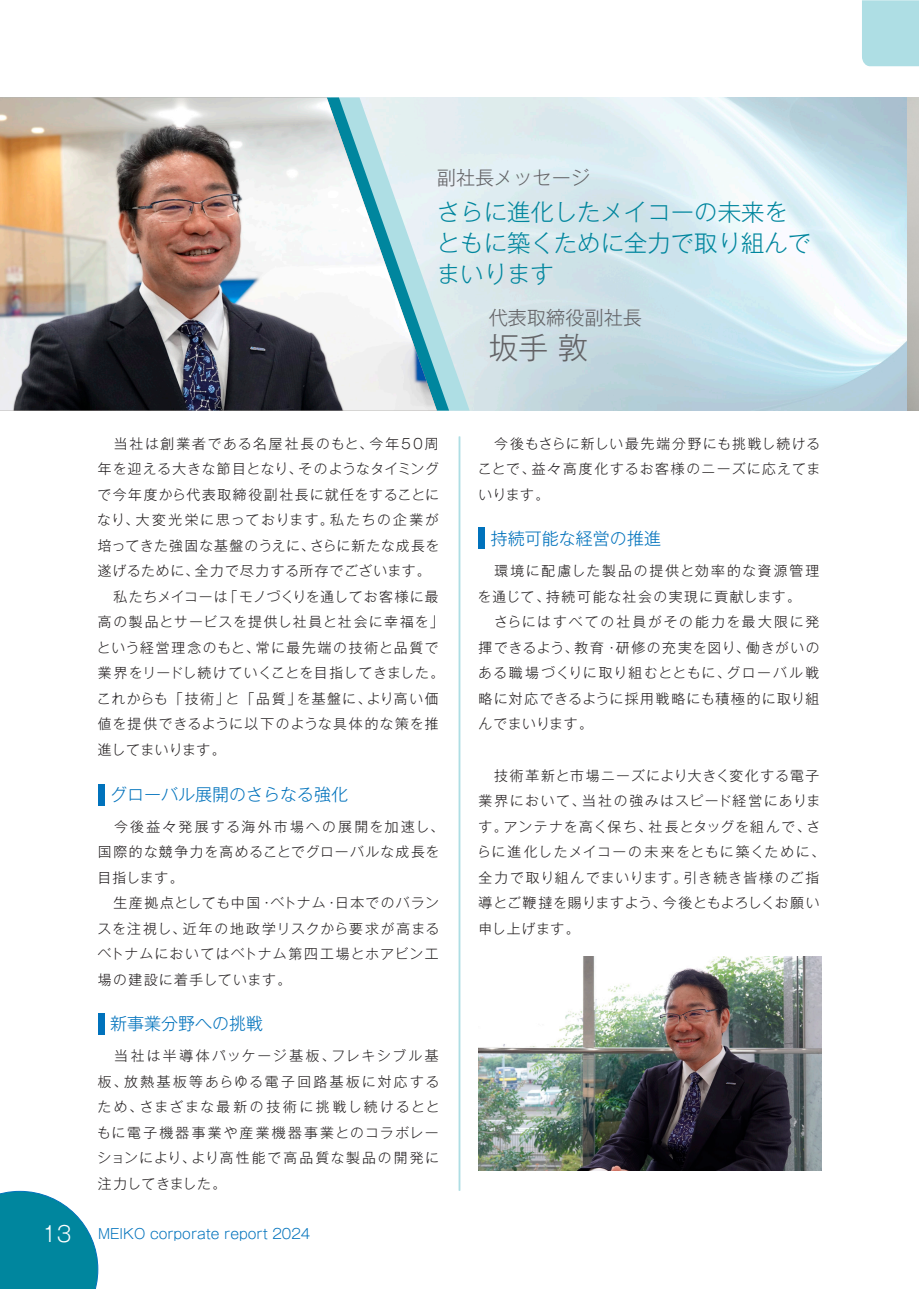
<style>
.page{position:relative;width:919px;height:1289px;background:#fff}
.page>*{position:absolute;margin:0;border:0;box-sizing:border-box;transform-origin:0 0}
.t1{font:300 29.7px "Gothic MB101 Pr 6 N";color:#636366}
.t2{font:300 23.4px/30.8px "Gothic MB101 Pr 6 N";color:#00869e}
.t3{font:300 21.3px "Gothic MB101 Pr 6 N";color:#fff}
.t4{font:300 19.2px "Gothic MB101 Pr 6 N";color:#636366}
.t5{font:300 16.95px "Gothic MB101 Pr 6 N";color:#0072bc}
.t6{font:300 13.8px/25.5px "Gothic MB101 Pr 6 N";letter-spacing:.09em;color:#231f20}
.t7{font:300 13.8px "Gothic MB101 Pr 6 N";color:#0072bc}
</style>
<div class="page">
<img style="left:906px;top:97px;width:12px;height:313px">
<svg style="left:449px;top:97px;width:20px;height:313px;fill:#deecf0"></svg>
<svg style="left:437px;top:97px;width:12px;height:313px;fill:#e3ecf0"></svg>
<img style="left:0;top:97px;width:437px;height:313px">
<hr style="left:458px;top:436px;width:2px;height:754px;background:#aedee4">
<div style="left:98px;top:784px;width:6px;height:21px;background:#0072bc"></div>
<div style="left:478px;top:527px;width:7px;height:22px;background:#0072bc"></div>
<div style="left:98px;top:1013px;width:6px;height:21px;background:#0072bc"></div>
<img style="left:478px;top:956px;width:343px;height:214px">
<div style="left:862px;top:0;width:56px;height:66px;background:#aedee4"></div>
<svg style="left:0;top:1191px;width:98px;height:97px"></svg>
<h3 class="t4" style="left:437px;top:162px;width:174px">副社長メッセージ　</h3>
<h2 class="t2" style="left:437px;top:195px;width:376px">さらに進化したメイコーの未来をともに築くために全力で取り組んでまいります</h2>
<h3 class="t4" style="left:489px;top:301px;width:155px">代表取締役副社長</h3>
<h1 class="t1" style="left:489px;top:322px;width:101px">坂手 敦</h1>
<h3 class="t3" style="left:42px;top:1216px;width:31px">13</h3>
<p class="t6" style="left:97px;top:429px;width:349px">　当社は創業者である名屋社長のもと、今年５０周年を迎える大きな節目となり、そのようなタイミングで今年度から代表取締役副社長に就任をすることになり、大変光栄に思っております。私たちの企業が培ってきた強固な基盤のうえに、さらに新たな成長を遂げるために、全力で尽力する所存でございます。　私たちメイコーは「モノづくりを通してお客様に最高の製品とサービスを提供し社員と社会に幸福を」という経営理念のもと、常に最先端の技術と品質で業界をリードし続けていくことを目指してきました。これからも「技術」と「品質」を基盤に、より高い価値を提供できるように以下のような具体的な策を推進してまいります。</p>
<p class="t5" style="left:110px;top:780px;width:240px">グローバル展開のさらなる強化</p>
<p class="t6" style="left:97px;top:812px;width:348px">　今後益々発展する海外市場への展開を加速し、国際的な競争力を高めることでグローバルな成長を目指します。<br>　生産拠点としても中国・ベトナム・日本でのバランスを注視し、近年の地政学リスクから要求が高まるベトナムにおいてはベトナム第四工場とホアビン工場の建設に着手しています。</p>
<p class="t5" style="left:110px;top:1009px;width:155px">新事業分野への挑戦</p>
<p class="t6" style="left:97px;top:1042px;width:344px;text-align:justify">　当社は半導体パッケージ基板、フレキシブル基板、放熱基板等あらゆる電子回路基板に対応するため、さまざまな最新の技術に挑戦し続けるとともに電子機器事業や産業機器事業とのコラボレーションにより、より高性能で高品質な製品の開発に注力してきました。</p>
<p class="t7" style="left:98px;top:1222px;width:214px">MEIKO corporate report 2024</p>
<p class="t6" style="left:477px;top:429px;width:344px;text-align:justify">　今後もさらに新しい最先端分野にも挑戦し続けることで、益々高度化するお客様のニーズに応えてまいります。</p>
<p class="t5" style="left:491px;top:524px;width:172px">持続可能な経営の推進</p>
<p class="t6" style="left:477px;top:557px;width:343px">　環境に配慮した製品の提供と効率的な資源管理を通じて、持続可能な社会の実現に貢献します。<br>　さらにはすべての社員がその能力を最大限に発揮できるよう、教育・研修の充実を図り、働きがいのある職場づくりに取り組むとともに、グローバル戦略に対応できるように採用戦略にも積極的に取り組んでまいります。</p>
<p class="t6" style="left:477px;top:761px;width:349px">　技術革新と市場ニーズにより大きく変化する電子業界において、当社の強みはスピード経営にあります。アンテナを高く保ち、社長とタッグを組んで、さらに進化したメイコーの未来をともに築くために、全力で取り組んでまいります。引き続き皆様のご指導とご鞭撻を賜りますよう、今後ともよろしくお願い申し上げます。</p>
</div>
